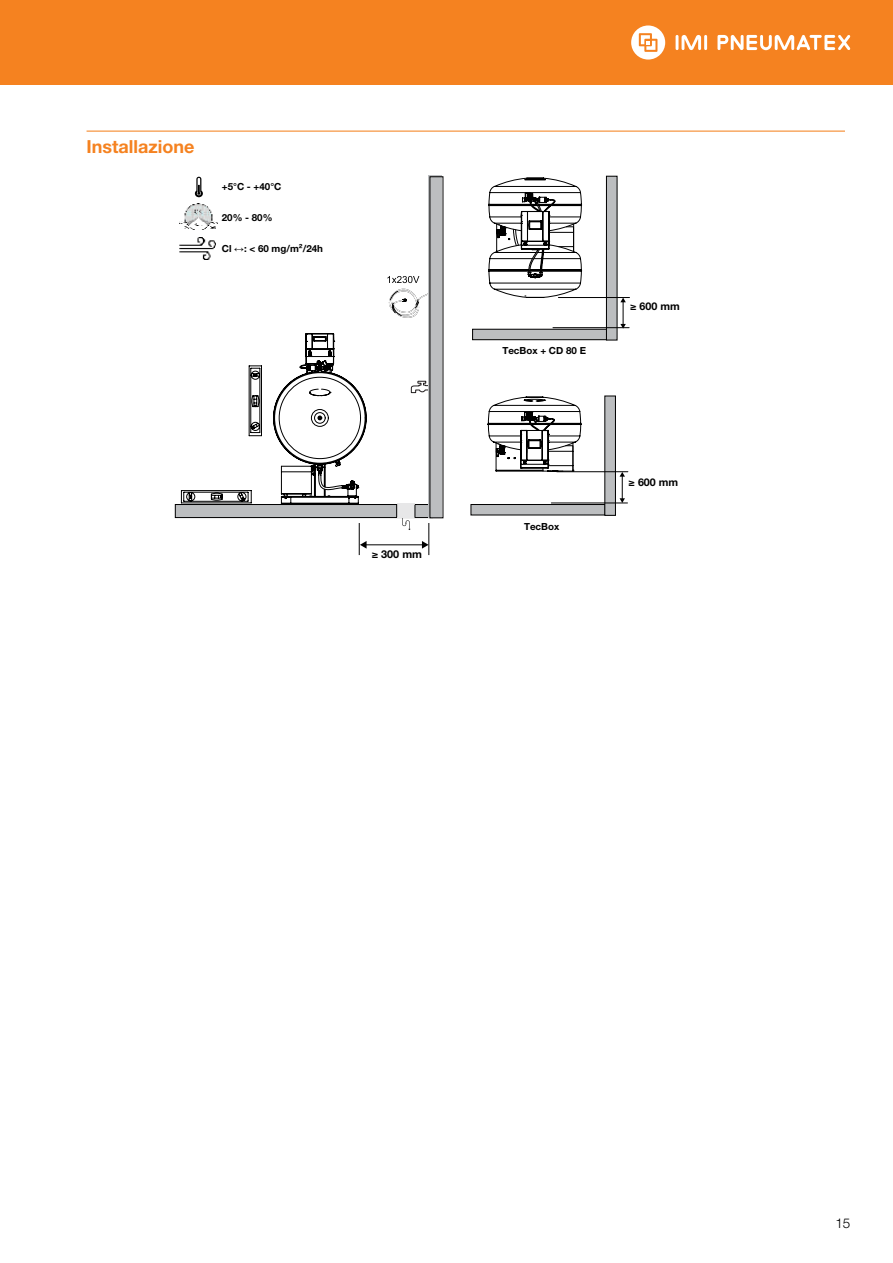
<style>
.page{position:relative;width:893px;height:1263px;background:#fff}
.page>*{position:absolute;margin:0;border:0;box-sizing:border-box;transform-origin:0 0}
.t1{font:700 18px "Helvetica Neue LTW1 G";color:#f58220}
.t2{font:300 13.5px "Helvetica Neue LTW1 G";color:#000}
.t3{font:700 10.8px "Helvetica Neue LTW1 G";color:#000}
.t4{font:700 10.65px "Helvetica Neue LTW1 G";color:#000}
.t5{font:700 9.75px "Helvetica Neue LTW1 G";color:#000}
.s1{font-family:"Arial";font-weight:400}
</style>
<div class="page">
<div style="left:0;top:0;width:893px;height:85px;background:#f58220"></div>
<hr style="left:704px;top:35px;width:3px;height:15px;background:#fff">
<svg style="left:676px;top:35px;width:25px;height:15px"></svg>
<svg style="left:631px;top:25px;width:34px;height:35px"></svg>
<svg style="left:717px;top:35px;width:133px;height:15px"></svg>
<hr style="left:87px;top:131px;width:758px;height:1px;background:#f58220">
<hr style="left:359px;top:523px;width:1px;height:32px;background:#000">
<hr style="left:365px;top:544px;width:58px;height:1px;background:#000">
<svg style="left:360px;top:541px;width:7px;height:8px"></svg>
<svg style="left:422px;top:541px;width:7px;height:8px"></svg>
<hr style="left:429px;top:523px;width:1px;height:32px;background:#000">
<svg style="left:181px;top:365px;width:81px;height:138px"></svg>
<div style="left:175px;top:504px;width:254px;height:14px;background:#bcbec0"></div>
<div style="left:175px;top:504px;width:258px;height:14px;border:1px solid #000"></div>
<div style="left:429px;top:176px;width:13px;height:342px;background:#bcbec0"></div>
<svg style="left:387px;top:276px;width:44px;height:43px"></svg>
<div style="left:471px;top:504px;width:134px;height:11px;background:#bcbec0"></div>
<div style="left:471px;top:504px;width:134px;height:11px;border:1px solid #000"></div>
<div style="left:605px;top:396px;width:10px;height:119px;background:#bcbec0"></div>
<div style="left:604px;top:396px;width:12px;height:120px;border:1px solid #000"></div>
<hr style="left:557px;top:471px;width:71px;height:1px;background:#000">
<hr style="left:551px;top:503px;width:76px;height:1px;background:#000">
<svg style="left:620px;top:472px;width:5px;height:31px"></svg>
<svg style="left:273px;top:333px;width:308px;height:197px"></svg>
<svg style="left:195px;top:177px;width:8px;height:20px"></svg>
<img style="left:180px;top:203px;width:37px;height:27px">
<img style="left:180px;top:237px;width:36px;height:23px">
<div style="left:473px;top:329px;width:134px;height:11px;background:#bcbec0"></div>
<div style="left:472px;top:329px;width:135px;height:11px;border:1px solid #000"></div>
<div style="left:606px;top:176px;width:11px;height:164px;background:#bcbec0"></div>
<div style="left:606px;top:176px;width:11px;height:164px;border:1px solid #000"></div>
<hr style="left:558px;top:297px;width:71px;height:1px;background:#000">
<hr style="left:553px;top:327px;width:76px;height:1px;background:#000">
<svg style="left:620px;top:298px;width:6px;height:31px"></svg>
<svg style="left:488px;top:178px;width:94px;height:120px"></svg>
<h1 class="t1" style="left:87px;top:135px;width:109px">Installazione</h1>
<p class="t5" style="left:222px;top:181px;width:61px">+5°C - +40°C</p>
<p class="t5" style="left:222px;top:211px;width:52px">20% - 80%</p>
<p class="t5" style="left:222px;top:242px;width:103px">Cl <span class="s1">↔</span>: &lt; 60 mg/m²/24h</p>
<p class="t3" style="left:372px;top:548px;width:52px">≥ 300 mm</p>
<p class="t5" style="left:502px;top:345px;width:85px">TecBox + CD 80 E</p>
<p class="t4" style="left:630px;top:300px;width:51px">≥ 600 mm</p>
<p class="t5" style="left:524px;top:521px;width:37px">TecBox</p>
<p class="t4" style="left:629px;top:475px;width:51px">≥ 600 mm</p>
<h2 class="t2" style="left:835px;top:1215px;width:18px">1 59</h2>
</div>
